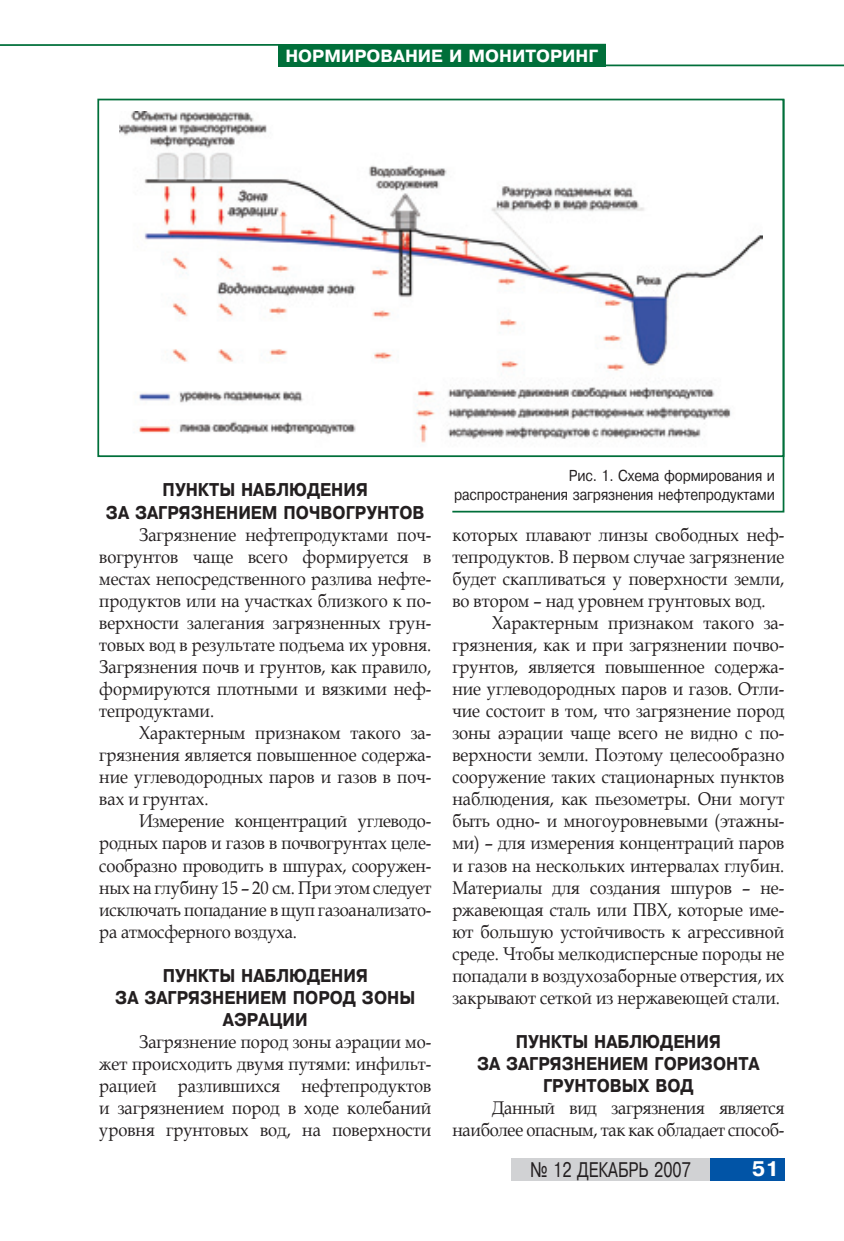
<style>
.page{position:relative;width:844px;height:1241px;background:#fff}
.page>*{position:absolute;margin:0;border:0;box-sizing:border-box;transform-origin:0 0}
.t1{font:21px "Pragmatica Cyrillic";color:#231f20;scale:.75 1}
.t2{font:21px "Pragmatica Bold Cyrillic";color:#fff}
.t3{font:18.38px/22.1px "Book Antiqua";color:#231f20;text-align:justify;scale:.9 1}
.t4{font:18.38px/22.1px "Pragmatica Bold Cyrillic";color:#231f20;scale:.9 1}
.t5{font:17.5px "Pragmatica Bold Cyrillic";color:#fff}
.t6{font:15.75px/18.9px "Pragmatica Cyrillic";letter-spacing:-.01em;color:#231f20;text-align:right;scale:.87 1}
</style>
<div class="page">
<div style="left:511px;top:1158px;width:198px;height:22px;background:#d1d2d4"></div>
<div style="left:709px;top:1158px;width:75px;height:22px;background:#0154a6"></div>
<div style="left:278px;top:44px;width:327px;height:22px;background:#006f3a"></div>
<hr style="left:280px;top:64px;width:563px;height:2px;background:#006f3a">
<hr style="left:0;top:44px;width:605px;height:2px;background:#006f3a">
<img style="left:120px;top:112px;width:330px;height:331px">
<svg style="left:450px;top:98px;width:335px;height:415px"></svg>
<p class="t5" style="left:285px;top:46px;width:14px">НОР</p>
<p class="t5" style="left:324px;top:46px;width:31px">МИРО</p>
<p class="t5" style="left:380px;top:46px;width:27px">ВАНИЕ</p>
<p class="t5" style="left:449px;top:46px;width:50px">И МОНИ</p>
<p class="t5" style="left:525px;top:46px;width:24px">ТОРИНГ</p>
<p class="t4" style="left:106px;top:479px;width:353px;text-indent:135px">наблюдения<br>за загрязнением почвогрунтов</p>
<p class="t3" style="left:99px;top:523px;width:370px;text-indent:40px">Загрязнение нефтепродуктами поч&shy;вогрунтов чаще всего формируется в местах непосредственного разлива нефте&shy;продуктов или на участках близкого к по&shy;верхности залегания загрязненных грун&shy;товых вод в результате подъема их уровня.<br>Загрязнения почв и грунтов, как правило, формируются плотными и вязкими неф&shy;тепродуктами.</p>
<p class="t3" style="left:99px;top:721px;width:370px;text-indent:40px">Характерным признаком такого за&shy;грязнения является повышенное содержа&shy;ние углеводородных паров и газов в поч&shy;вах и грунтах.</p>
<p class="t3" style="left:99px;top:809px;width:370px;text-indent:40px">Измерение концентраций углеводо&shy;родных паров и газов в почвогрунтах целе&shy;сообразно проводить в шпурах, сооружен&shy;ных на глубину 15 – 20 см. При этом следует исключать попадание в щуп газоанализато&shy;ра атмосферного воздуха.</p>
<p class="t4" style="left:163px;top:964px;width:54px">Пункты</p>
<p class="t4" style="left:241px;top:964px;width:142px">наблюдения</p>
<p class="t4" style="left:115px;top:986px;width:332px">за загрязнением пород зоны</p>
<p class="t4" style="left:223px;top:1008px;width:96px">аэ рации</p>
<p class="t3" style="left:99px;top:1030px;width:370px;text-indent:40px">Загрязнение пород зоны аэрации мо&shy;жет происходить двумя путями: инфильт&shy;рацией разлившихся нефтепродуктов и загрязнением пород в ходе колебаний уровня грунтовых вод, на поверхности</p>
<p class="t4" style="left:163px;top:479px;width:54px">Пункты</p>
<p class="t6" style="left:454px;top:466px;width:370px">Рис. 1. Схема формирования и распространения загрязнения нефтепродуктами</p>
<p class="t3" style="left:452px;top:523px;width:370px">которых плавают линзы свободных неф&shy;тепродуктов. В первом случае загрязнение будет скапливаться у поверхности земли, во втором – над уровнем грунтовых вод.</p>
<p class="t3" style="left:452px;top:611px;width:370px;text-indent:40px">Характерным признаком такого за&shy;грязнения, как и при загрязнении почво&shy;грунтов, является повышенное содержа&shy;ние углеводородных паров и газов. Отли&shy;чие состоит в том, что загрязнение пород зоны аэрации чаще всего не видно с по&shy;верхности земли. Поэтому целесообразно сооружение таких стационарных пунктов наблюдения, как пьезометры. Они могут быть одно- и многоуровневыми (этажны&shy;ми) – для измерения концентраций паров и газов на нескольких интервалах глубин.<br>Материалы для создания шпуров – не&shy;ржавеющая сталь или ПВХ, которые име&shy;ют большую устойчивость к агрессивной среде. Чтобы мелкодисперсные породы не попадали в воздухозаборные отверстия, их закрывают сеткой из нержавеющей стали.</p>
<p class="t4" style="left:515px;top:1030px;width:54px">Пункты</p>
<p class="t4" style="left:594px;top:1030px;width:142px">наблюдения</p>
<p class="t4" style="left:477px;top:1052px;width:315px">за загрязнением горизонта</p>
<p class="t4" style="left:543px;top:1074px;width:169px">грунтовых вод</p>
<p class="t3" style="left:452px;top:1096px;width:370px;text-align:right">Данный вид загрязнения является наиболее опасным, так как обладает способ-</p>
<p class="t1" style="left:530px;top:1158px;width:216px">№ 12 декабрь 2007</p>
<p class="t2" style="left:751px;top:1156px;width:29px">51</p>
</div>
